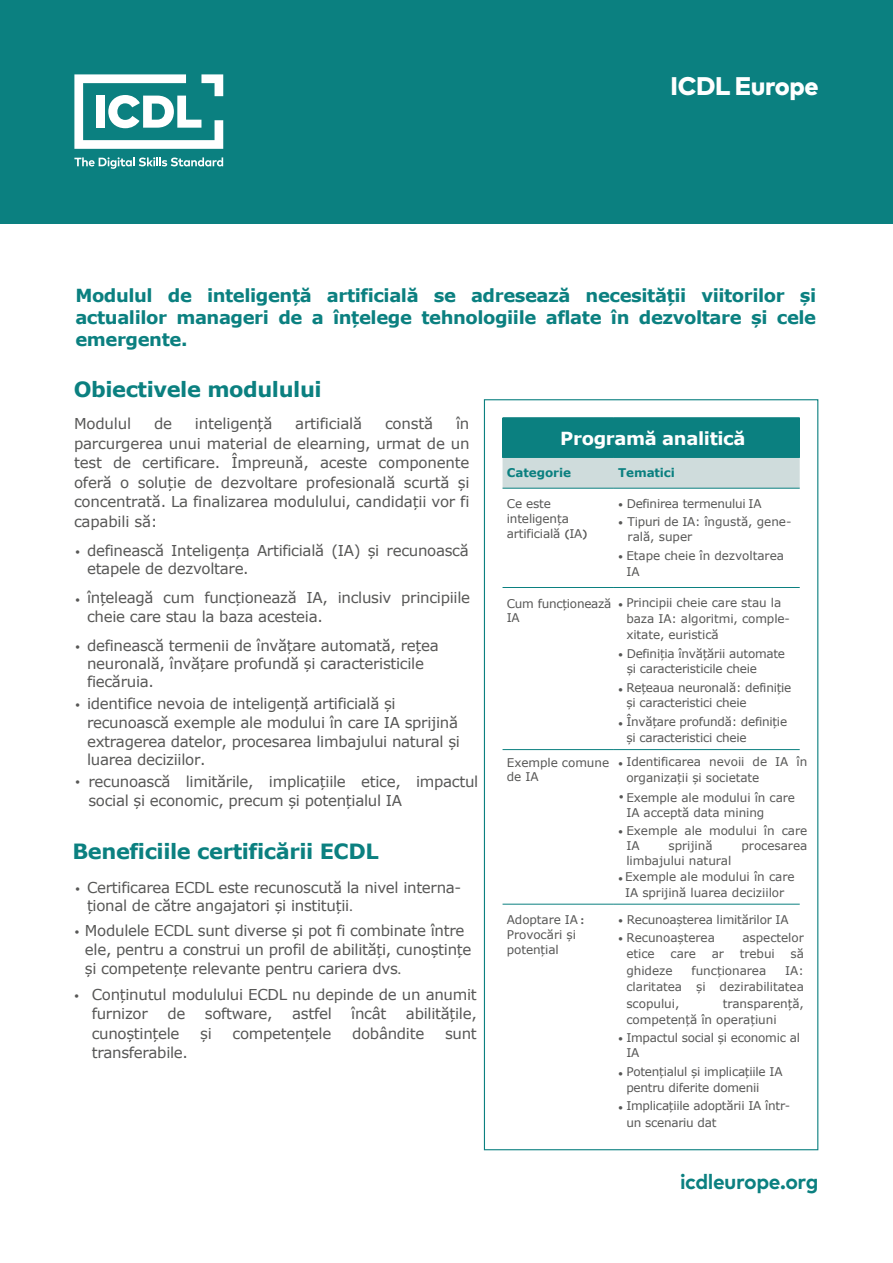
<style>
.page{position:relative;width:893px;height:1263px;background:#fff}
.page>*{position:absolute;margin:0;border:0;box-sizing:border-box;transform-origin:0 0}
.t1{font:800 25.5px "Mark Pro";letter-spacing:-.02em;color:#fff}
.t2{font:700 21px "Verdana";letter-spacing:-.02em;color:#0b8080}
.t3{font:700 21px "Mark Pro";letter-spacing:-.02em;color:#0b8080}
.t4{font:700 18px/21.9px "Verdana";letter-spacing:-.025em;color:#0b8080;text-align:justify}
.t5{font:700 18px "Verdana";letter-spacing:-.02em;color:#fff}
.t6{font:15px/19.5px "Verdana";letter-spacing:-.02em;color:#575756}
.t7{font:12px/15.3px "Verdana";letter-spacing:-.005em;color:#575756}
.t8{font:700 12px "Verdana";letter-spacing:-.005em;color:#0b8080}
.s1{font-family:"Mark Pro"}
.s2{font-family:"Mark Pro";font-weight:500}
</style>
<div class="page">
<div style="left:0;top:0;width:893px;height:223px;background:#0b8080"></div>
<svg style="left:74px;top:74px;width:149px;height:75px"></svg>
<svg style="left:74px;top:157px;width:149px;height:12px"></svg>
<div style="left:503px;top:418px;width:297px;height:39px;background:#0b8080"></div>
<div style="left:503px;top:458px;width:297px;height:30px;background:#cfdcdc"></div>
<hr style="left:503px;top:587px;width:111px;height:1px;background:#0b8080">
<hr style="left:614px;top:587px;width:186px;height:1px;background:#0b8080">
<hr style="left:503px;top:417px;width:111px;height:1px;background:#0b8080">
<hr style="left:614px;top:417px;width:186px;height:1px;background:#0b8080">
<hr style="left:503px;top:457px;width:111px;height:1px;background:#0b8080">
<hr style="left:614px;top:457px;width:186px;height:1px;background:#0b8080">
<hr style="left:503px;top:488px;width:111px;height:1px;background:#0b8080">
<hr style="left:614px;top:488px;width:186px;height:1px;background:#0b8080">
<hr style="left:503px;top:749px;width:111px;height:1px;background:#0b8080">
<hr style="left:614px;top:749px;width:186px;height:1px;background:#0b8080">
<hr style="left:503px;top:904px;width:111px;height:1px;background:#0b8080">
<hr style="left:614px;top:904px;width:186px;height:1px;background:#0b8080">
<h1 class="t1" style="left:671px;top:66px;width:149px">ICDL Europe</h1>
<p class="t4" style="left:75px;top:284px;width:742px">Modulul de inteligență artificială se adresează necesității viitorilor și actualilor manageri de a înțelege tehnologiile aflate în dezvoltare și cele emergente.</p>
<h2 class="t2" style="left:74px;top:374px;width:249px">Obiectivele modulului</h2>
<p class="t6" style="left:74px;top:414px;width:59px">Modulul</p>
<p class="t6" style="left:154px;top:414px;width:20px">de</p>
<p class="t6" style="left:195px;top:414px;width:79px">inteligență</p>
<p class="t6" style="left:295px;top:414px;width:68px">artificială</p>
<p class="t6" style="left:385px;top:414px;width:50px">constă</p>
<p class="t6" style="left:74px;top:414px;width:397px;text-align:justify;text-indent:382px">în parcurgerea unui material de elearning, urmat de un test de certificare. Împreună, aceste componente oferă o soluție de dezvoltare profesională scurtă și concentrată. La finalizarea modulului, candidații vor fi capabili să:</p>
<p class="t6" style="left:87px;top:541px;width:383px;line-height:18px;text-indent:-13px"><span class="s1">•</span> definească Inteligența Artificială (IA) și recunoască etapele de dezvoltare.</p>
<p class="t6" style="left:87px;top:589px;width:385px;line-height:18px;text-indent:-13px"><span class="s1">•</span> înțeleagă cum funcționează IA, inclusiv principiile cheie care stau la baza acesteia.</p>
<p class="t6" style="left:87px;top:636px;width:353px;line-height:18px;text-indent:-13px"><span class="s1">•</span> definească termenii de învățare automată, rețea neuronală, învățare profundă și caracteristicile fiecăruia.</p>
<p class="t6" style="left:87px;top:694px;width:374px;line-height:18.8px;text-indent:-13px"><span class="s1">•</span> identifice nevoia de inteligență artificială și recunoască exemple ale modului în care IA sprijină extragerea datelor, procesarea limbajului natural și luarea deciziilor.</p>
<p class="t6" style="left:88px;top:772px;width:391px;line-height:18.8px;text-indent:-14px"><span class="s1">•</span> recunoască limitările, implicațiile etice, impactul social și economic, precum și potențialul IA</p>
<h2 class="t2" style="left:72px;top:836px;width:308px">Beneficiile certificării ECDL</h2>
<p class="t6" style="left:87px;top:878px;width:376px;line-height:18.5px;text-indent:-13px"><span class="s1">•</span> Certificarea ECDL este recunoscută la nivel interna&shy;țional de către angajatori și instituții<span class="s1">.</span></p>
<p class="t6" style="left:85px;top:921px;width:388px;line-height:19px;text-indent:-11px"><span class="s1">•</span> Modulele ECDL sunt diverse și pot fi combinate între ele, pentru a construi un profil de abilități, cunoștințe și competențe relevante pentru cariera dvs<span class="s1">.</span></p>
<p class="t6" style="left:92px;top:984px;width:387px;text-indent:-18px"><span class="s1">•</span> Conținutul modulului ECDL nu depinde de un anumit furnizor</p>
<p class="t6" style="left:167px;top:1004px;width:19px">de</p>
<p class="t6" style="left:205px;top:1004px;width:69px">software,</p>
<p class="t6" style="left:292px;top:1004px;width:41px">astfel</p>
<p class="t6" style="left:351px;top:1004px;width:37px">încât</p>
<p class="t6" style="left:406px;top:1004px;width:72px">abilitățile,</p>
<p class="t6" style="left:92px;top:1023px;width:89px">cunoștințele</p>
<p class="t6" style="left:200px;top:1023px;width:13px">și</p>
<p class="t6" style="left:233px;top:1023px;width:100px">competențele</p>
<p class="t6" style="left:352px;top:1023px;width:74px">dobândite</p>
<p class="t6" style="left:445px;top:1023px;width:33px">sunt</p>
<p class="t6" style="left:92px;top:1043px;width:98px">transferabile.</p>
<p class="t5" style="left:560px;top:425px;width:187px">Programă analitică</p>
<p class="t8" style="left:507px;top:464px;width:66px">Categorie</p>
<p class="t8" style="left:618px;top:464px;width:58px">Tematici</p>
<p class="t7" style="left:507px;top:496px;width:82px">Ce este inteligența artificială <span class="s2">(</span>IA<span class="s2">)</span></p>
<p class="t7" style="left:618px;top:496px;width:145px"><span class="s2">•</span> Definirea termenului IA</p>
<p class="t7" style="left:628px;top:514px;width:165px;text-indent:-9px"><span class="s2">•</span> Tipuri de IA: îngustă, gene&shy;rală, super</p>
<p class="t7" style="left:626px;top:547px;width:159px;line-height:16.5px;text-indent:-8px"><span class="s2">•</span> Etape cheie în dezvoltarea<br>IA</p>
<p class="t7" style="left:507px;top:596px;width:106px;line-height:14.7px">Cum funcționează<br>IA</p>
<p class="t7" style="left:626px;top:595px;width:165px;line-height:15.9px;text-indent:-8px"><span class="s2">•</span> Principii cheie care stau la baza IA: algoritmi, comple&shy;xitate, euristică</p>
<p class="t7" style="left:627px;top:646px;width:160px;text-indent:-9px"><span class="s2">•</span> Definiția învățării automate și caracteristicile cheie</p>
<p class="t7" style="left:626px;top:680px;width:167px;text-indent:-8px"><span class="s2">•</span> Rețeaua neuronală: definiție și caracteristici cheie</p>
<p class="t7" style="left:626px;top:714px;width:162px;text-indent:-8px"><span class="s2">•</span> Învățare profundă: definiție și caracteristici cheie</p>
<p class="t7" style="left:507px;top:755px;width:104px;line-height:14.7px">Exemple comune de IA</p>
<p class="t7" style="left:626px;top:754px;width:182px;text-indent:-8px"><span class="s2">•</span> Identificarea nevoii de IA în organizații și societate</p>
<p class="t7" style="left:626px;top:790px;width:170px;text-indent:-8px"><span class="s2">•</span> Exemple ale modului în care<br>IA acceptă data mining</p>
<p class="t7" style="left:626px;top:822px;width:182px;text-indent:-8px"><span class="s2">•</span> Exemple ale modului în care<br>IA</p>
<p class="t7" style="left:669px;top:838px;width:46px">sprijină</p>
<p class="t7" style="left:741px;top:838px;width:67px">procesarea</p>
<p class="t7" style="left:626px;top:853px;width:106px">limbajului natural</p>
<p class="t7" style="left:618px;top:869px;width:178px;text-align:center"><span class="s2">•</span>Exemple ale modului în care<br>IA sprijină luarea deciziilor</p>
<p class="t7" style="left:507px;top:912px;width:79px;line-height:14.9px">Adoptare IA <span class="s2">:<br></span>Provocări și potențial</p>
<p class="t7" style="left:618px;top:912px;width:172px"><span class="s2">•</span> Recunoașterea limitărilor IA</p>
<p class="t7" style="left:618px;top:929px;width:98px"><span class="s2">•</span> Recunoașterea</p>
<p class="t7" style="left:742px;top:929px;width:63px">aspectelor</p>
<p class="t7" style="left:626px;top:946px;width:30px">etice</p>
<p class="t7" style="left:670px;top:946px;width:27px">care</p>
<p class="t7" style="left:712px;top:946px;width:14px">ar</p>
<p class="t7" style="left:740px;top:946px;width:37px">trebui</p>
<p class="t7" style="left:790px;top:946px;width:15px">să</p>
<p class="t7" style="left:626px;top:962px;width:48px">ghideze</p>
<p class="t7" style="left:692px;top:962px;width:76px">funcționarea</p>
<p class="t7" style="left:626px;top:962px;width:179px;line-height:16.5px;text-align:justify;text-indent:159px">IA: claritatea și dezirabilitatea scopului,</p>
<p class="t7" style="left:626px;top:995px;width:179px;line-height:16.5px;text-indent:96px">transparență, competență în operațiuni</p>
<p class="t7" style="left:626px;top:1029px;width:175px;text-indent:-8px"><span class="s2">•</span> Impactul social și economic al<br>IA</p>
<p class="t7" style="left:626px;top:1063px;width:158px;line-height:16.5px;text-indent:-8px"><span class="s2">•</span> Potențialul și implicațiile IA pentru diferite domenii</p>
<p class="t7" style="left:626px;top:1097px;width:165px;line-height:16.5px;text-indent:-8px"><span class="s2">•</span> Implicațiile adoptării IA într&shy;un scenariu dat</p>
<h2 class="t3" style="left:680px;top:1165px;width:140px">icdleurope.org</h2>
</div>
